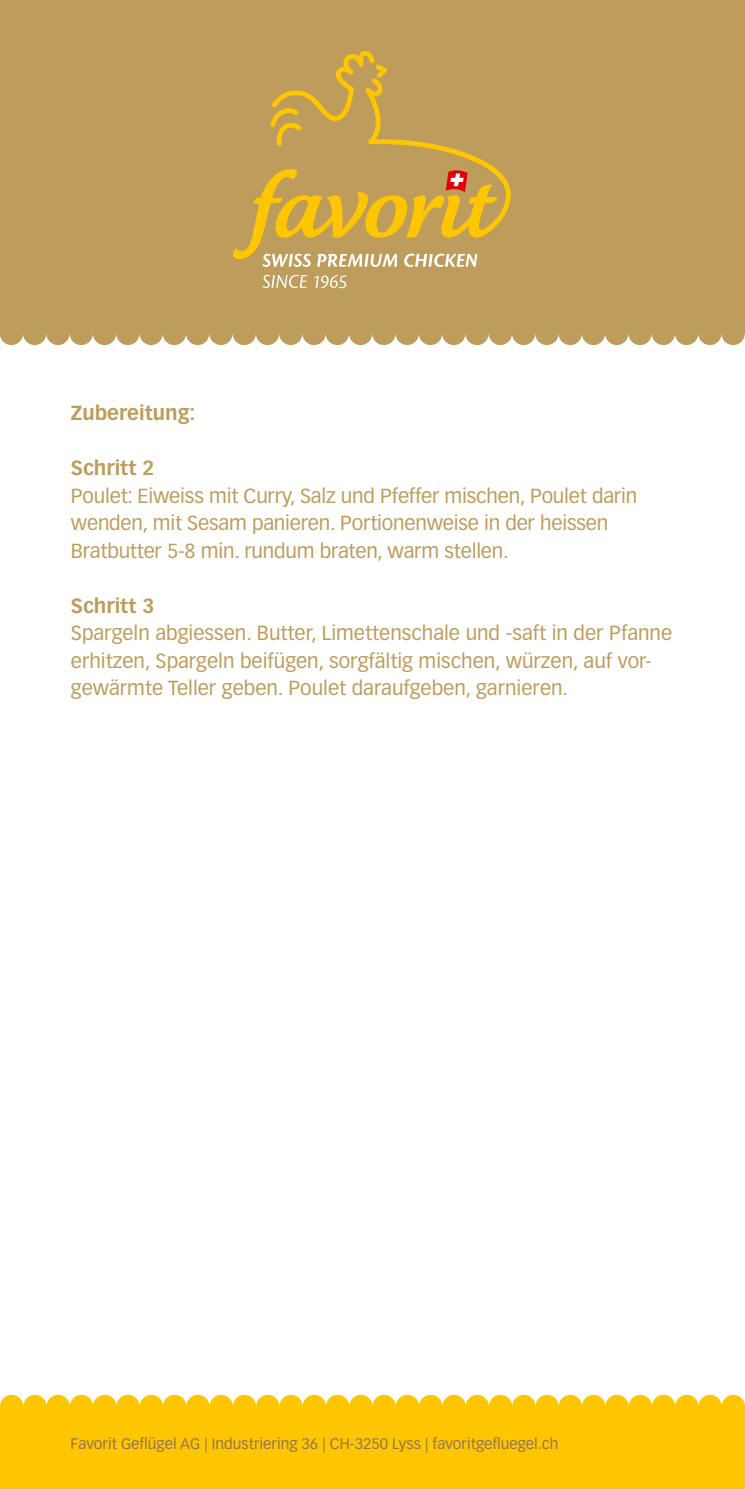
<style>
.page{position:relative;width:745px;height:1489px;background:#fff}
.page>*{position:absolute;margin:0;border:0;box-sizing:border-box;transform-origin:0 0}
.t1{font:20px/27.5px "Vectora LT Std";color:#be9c5b}
.t2{font:700 20px "Vectora LT Std";color:#be9c5b}
.t3{font:15px "Vectora LT Std";color:#94754e}
</style>
<div class="page">
<div style="left:0;top:1406px;width:744px;height:82px;background:#fec600"></div>
<div style="left:256px;top:322px;width:23px;height:23px;background:#be9c5b;border-radius:50%"></div>
<div style="left:93px;top:322px;width:23px;height:23px;background:#be9c5b;border-radius:50%"></div>
<div style="left:279px;top:322px;width:23px;height:23px;background:#be9c5b;border-radius:50%"></div>
<div style="left:116px;top:322px;width:23px;height:23px;background:#be9c5b;border-radius:50%"></div>
<div style="left:209px;top:322px;width:23px;height:23px;background:#be9c5b;border-radius:50%"></div>
<div style="left:46px;top:322px;width:24px;height:23px;background:#be9c5b;border-radius:50%"></div>
<div style="left:163px;top:322px;width:23px;height:23px;background:#be9c5b;border-radius:50%"></div>
<div style="left:0;top:322px;width:23px;height:23px;background:#be9c5b;border-radius:50%"></div>
<div style="left:232px;top:322px;width:24px;height:23px;background:#be9c5b;border-radius:50%"></div>
<div style="left:70px;top:322px;width:23px;height:23px;background:#be9c5b;border-radius:50%"></div>
<div style="left:186px;top:322px;width:23px;height:23px;background:#be9c5b;border-radius:50%"></div>
<div style="left:23px;top:322px;width:23px;height:23px;background:#be9c5b;border-radius:50%"></div>
<div style="left:139px;top:322px;width:24px;height:23px;background:#be9c5b;border-radius:50%"></div>
<div style="left:558px;top:322px;width:23px;height:23px;background:#be9c5b;border-radius:50%"></div>
<div style="left:395px;top:322px;width:23px;height:23px;background:#be9c5b;border-radius:50%"></div>
<div style="left:581px;top:322px;width:23px;height:23px;background:#be9c5b;border-radius:50%"></div>
<div style="left:418px;top:322px;width:24px;height:23px;background:#be9c5b;border-radius:50%"></div>
<div style="left:511px;top:322px;width:24px;height:23px;background:#be9c5b;border-radius:50%"></div>
<div style="left:349px;top:322px;width:23px;height:23px;background:#be9c5b;border-radius:50%"></div>
<div style="left:465px;top:322px;width:23px;height:23px;background:#be9c5b;border-radius:50%"></div>
<div style="left:302px;top:322px;width:23px;height:23px;background:#be9c5b;border-radius:50%"></div>
<div style="left:535px;top:322px;width:23px;height:23px;background:#be9c5b;border-radius:50%"></div>
<div style="left:372px;top:322px;width:23px;height:23px;background:#be9c5b;border-radius:50%"></div>
<div style="left:488px;top:322px;width:23px;height:23px;background:#be9c5b;border-radius:50%"></div>
<div style="left:325px;top:322px;width:24px;height:23px;background:#be9c5b;border-radius:50%"></div>
<div style="left:442px;top:322px;width:23px;height:23px;background:#be9c5b;border-radius:50%"></div>
<div style="left:697px;top:322px;width:24px;height:23px;background:#be9c5b;border-radius:50%"></div>
<div style="left:721px;top:322px;width:23px;height:23px;background:#be9c5b;border-radius:50%"></div>
<svg style="left:744px;top:322px;width:1px;height:16px"></svg>
<div style="left:651px;top:322px;width:23px;height:23px;background:#be9c5b;border-radius:50%"></div>
<div style="left:604px;top:322px;width:24px;height:23px;background:#be9c5b;border-radius:50%"></div>
<div style="left:674px;top:322px;width:23px;height:23px;background:#be9c5b;border-radius:50%"></div>
<div style="left:628px;top:322px;width:23px;height:23px;background:#be9c5b;border-radius:50%"></div>
<div style="left:0;top:0;width:744px;height:333px;background:#be9c5b"></div>
<svg style="left:262px;top:275px;width:45px;height:13px"></svg>
<svg style="left:314px;top:275px;width:32px;height:13px"></svg>
<svg style="left:232px;top:51px;width:278px;height:216px"></svg>
<div style="left:256px;top:1394px;width:23px;height:23px;background:#fec600;border-radius:50%"></div>
<div style="left:93px;top:1394px;width:23px;height:23px;background:#fec600;border-radius:50%"></div>
<div style="left:279px;top:1394px;width:23px;height:23px;background:#fec600;border-radius:50%"></div>
<div style="left:116px;top:1394px;width:24px;height:23px;background:#fec600;border-radius:50%"></div>
<div style="left:209px;top:1394px;width:24px;height:23px;background:#fec600;border-radius:50%"></div>
<div style="left:47px;top:1394px;width:23px;height:23px;background:#fec600;border-radius:50%"></div>
<div style="left:163px;top:1394px;width:23px;height:23px;background:#fec600;border-radius:50%"></div>
<div style="left:0;top:1394px;width:23px;height:23px;background:#fec600;border-radius:50%"></div>
<div style="left:233px;top:1394px;width:23px;height:23px;background:#fec600;border-radius:50%"></div>
<div style="left:70px;top:1394px;width:23px;height:23px;background:#fec600;border-radius:50%"></div>
<div style="left:186px;top:1394px;width:23px;height:23px;background:#fec600;border-radius:50%"></div>
<div style="left:23px;top:1394px;width:24px;height:23px;background:#fec600;border-radius:50%"></div>
<div style="left:140px;top:1394px;width:23px;height:23px;background:#fec600;border-radius:50%"></div>
<div style="left:558px;top:1394px;width:23px;height:23px;background:#fec600;border-radius:50%"></div>
<div style="left:395px;top:1394px;width:24px;height:23px;background:#fec600;border-radius:50%"></div>
<div style="left:581px;top:1394px;width:24px;height:23px;background:#fec600;border-radius:50%"></div>
<div style="left:419px;top:1394px;width:23px;height:23px;background:#fec600;border-radius:50%"></div>
<div style="left:512px;top:1394px;width:23px;height:23px;background:#fec600;border-radius:50%"></div>
<div style="left:349px;top:1394px;width:23px;height:23px;background:#fec600;border-radius:50%"></div>
<div style="left:465px;top:1394px;width:23px;height:23px;background:#fec600;border-radius:50%"></div>
<div style="left:302px;top:1394px;width:24px;height:23px;background:#fec600;border-radius:50%"></div>
<div style="left:535px;top:1394px;width:23px;height:23px;background:#fec600;border-radius:50%"></div>
<div style="left:372px;top:1394px;width:23px;height:23px;background:#fec600;border-radius:50%"></div>
<div style="left:488px;top:1394px;width:24px;height:23px;background:#fec600;border-radius:50%"></div>
<div style="left:326px;top:1394px;width:23px;height:23px;background:#fec600;border-radius:50%"></div>
<div style="left:442px;top:1394px;width:23px;height:23px;background:#fec600;border-radius:50%"></div>
<div style="left:698px;top:1394px;width:23px;height:23px;background:#fec600;border-radius:50%"></div>
<div style="left:721px;top:1394px;width:23px;height:23px;background:#fec600;border-radius:50%"></div>
<svg style="left:744px;top:1402px;width:1px;height:15px"></svg>
<div style="left:651px;top:1394px;width:23px;height:23px;background:#fec600;border-radius:50%"></div>
<div style="left:605px;top:1394px;width:23px;height:23px;background:#fec600;border-radius:50%"></div>
<div style="left:674px;top:1394px;width:24px;height:23px;background:#fec600;border-radius:50%"></div>
<div style="left:628px;top:1394px;width:23px;height:23px;background:#fec600;border-radius:50%"></div>
<p class="t2" style="left:71px;top:401px;width:126px">Zubereitung:</p>
<p class="t2" style="left:71px;top:456px;width:85px">Schritt 2</p>
<p class="t1" style="left:71px;top:482px;width:567px">Poulet: Eiweiss mit Curry, Salz und Pfeffer mischen, Poulet darin wenden, mit Sesam panieren. Portionenweise in der heissen<br>Bratbutter 5-8 min. rundum braten, warm stellen.</p>
<p class="t2" style="left:71px;top:593px;width:85px">Schritt 3</p>
<p class="t1" style="left:71px;top:619px;width:602px">Spargeln abgiessen. Butter, Limettenschale und -saft in der Pfanne erhitzen, Spargeln beifügen, sorgfältig mischen, würzen, auf vor&shy;gewärmte Teller geben. Poulet daraufgeben, garnieren.</p>
<p class="t3" style="left:71px;top:1434px;width:489px">Favorit Geflügel AG | Industriering 36 | CH-3250 Lyss | favoritgefluegel.ch</p>
</div>
